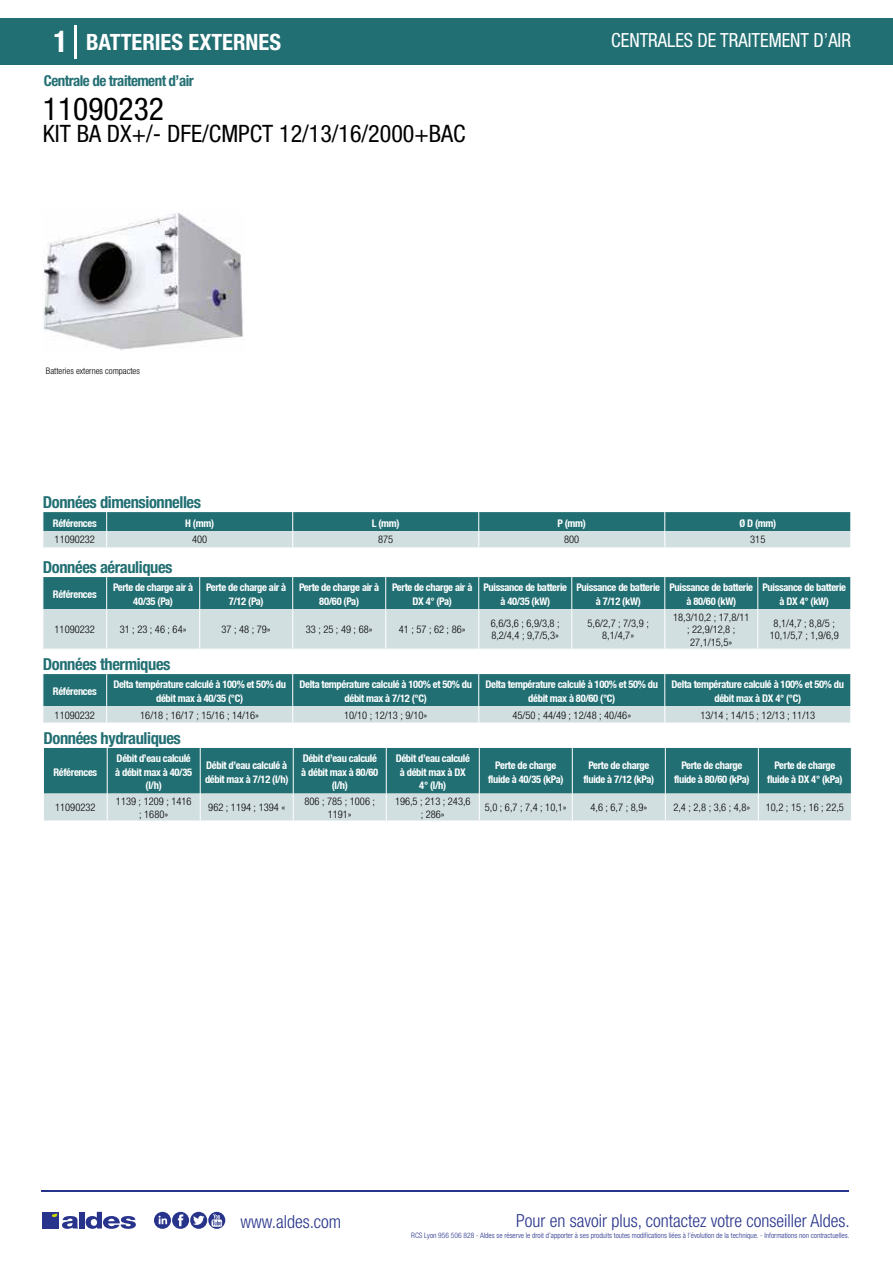
<style>
.page{position:relative;width:893px;height:1263px;background:#fff}
.page>*{position:absolute;margin:0;border:0;box-sizing:border-box;transform-origin:0 0}
.t1{font:condensed 31.5px "Helvetica Neue LT Std";color:#000}
.t2{font:condensed 24px "Helvetica Neue LT Std";color:#000}
.t3{font:700 condensed 22.5px "Helvetica Neue LT Std";color:#fff}
.t4{font:condensed 19.5px "Helvetica Neue LT Std";color:#fff;scale:.95 1}
.t5{font:300 condensed 18px "Helvetica Neue";color:#28348b}
.t6{font:700 condensed 16.5px "Helvetica Neue LT Std";letter-spacing:-.025em;color:#226f73}
.t7{font:700 condensed 15px "Helvetica Neue LT Std";letter-spacing:-.035em;color:#226f73}
.t8{font:700 condensed 10.5px/13.5px "Helvetica Neue";letter-spacing:-.03em;color:#fff;text-align:center}
.t9{font:300 condensed 10.5px/12.6px "Helvetica Neue";color:#000;text-align:center}
.t10{font:300 condensed 9px "Helvetica Neue";color:#000}
.t11{font:300 condensed 7.5px "Helvetica Neue";color:#28348b}
.s1{font-size:30px}
</style>
<div class="page">
<img style="left:43px;top:212px;width:201px;height:138px">
<div style="left:0;top:18px;width:893px;height:46px;background:#226f73"></div>
<hr style="left:74px;top:25px;width:2px;height:33px;background:#fff">
<svg style="left:43px;top:512px;width:808px;height:36px;background:#77a5a8"></svg>
<svg style="left:44px;top:577px;width:806px;height:72px;background:#84adb0"></svg>
<hr style="left:106px;top:577px;width:1px;height:32px;background:#fff">
<hr style="left:199px;top:577px;width:1px;height:32px;background:#fff">
<hr style="left:292px;top:577px;width:1px;height:32px;background:#fff">
<hr style="left:385px;top:577px;width:1px;height:32px;background:#fff">
<hr style="left:478px;top:577px;width:1px;height:32px;background:#fff">
<hr style="left:571px;top:577px;width:1px;height:32px;background:#fff">
<hr style="left:664px;top:577px;width:1px;height:32px;background:#fff">
<hr style="left:757px;top:577px;width:1px;height:32px;background:#fff">
<hr style="left:106px;top:609px;width:1px;height:40px;background:#fff">
<hr style="left:199px;top:609px;width:1px;height:40px;background:#fff">
<hr style="left:292px;top:609px;width:1px;height:40px;background:#fff">
<hr style="left:385px;top:609px;width:1px;height:40px;background:#fff">
<hr style="left:478px;top:609px;width:1px;height:40px;background:#fff">
<hr style="left:571px;top:609px;width:1px;height:40px;background:#fff">
<hr style="left:664px;top:609px;width:1px;height:40px;background:#fff">
<hr style="left:757px;top:609px;width:1px;height:40px;background:#fff">
<svg style="left:43px;top:674px;width:808px;height:49px;background:#60979a"></svg>
<svg style="left:43px;top:748px;width:809px;height:73px;background:#679b9e"></svg>
<hr style="left:41px;top:1190px;width:808px;height:1px;background:#28348b">
<svg style="left:154px;top:1212px;width:71px;height:17px"></svg>
<div style="left:42px;top:1212px;width:17px;height:16px;background:#28348b"></div>
<div style="left:79px;top:1212px;width:5px;height:16px;background:#28348b"></div>
<svg style="left:86px;top:1212px;width:50px;height:17px"></svg>
<svg style="left:52px;top:1213px;width:26px;height:16px"></svg>
<h3 class="t3" style="left:54px;top:28px;width:229px"><span class="s1">1</span> BATTERIES EXTERNES</h3>
<h3 class="t4" style="left:611px;top:29px;width:254px">CENTRALES DE TRAITEMENT D’AIR</h3>
<h3 class="t7" style="left:44px;top:71px;width:151px">Centrale de traitement d’air</h3>
<h1 class="t1" style="left:43px;top:91px;width:122px">11090232</h1>
<h2 class="t2" style="left:43px;top:120px;width:424px">KIT BA DX+/- DFE/CMPCT 12/13/16/2000+BAC</h2>
<p class="t10" style="left:46px;top:365px;width:96px">Batteries externes compactes</p>
<h3 class="t6" style="left:43px;top:492px;width:160px">Données dimensionnelles</h3>
<p class="t8" style="left:53px;top:516px;width:45px">Références</p>
<p class="t8" style="left:185px;top:516px;width:30px">H (mm)</p>
<p class="t8" style="left:372px;top:516px;width:29px">L (mm)</p>
<p class="t8" style="left:557px;top:516px;width:30px">P (mm)</p>
<p class="t8" style="left:739px;top:516px;width:38px">Ø D (mm)</p>
<p class="t9" style="left:55px;top:533px;width:42px">11090232</p>
<p class="t9" style="left:192px;top:533px;width:17px">400</p>
<p class="t9" style="left:378px;top:533px;width:17px">875</p>
<p class="t9" style="left:564px;top:533px;width:17px">800</p>
<p class="t9" style="left:750px;top:533px;width:17px">315</p>
<h3 class="t6" style="left:43px;top:557px;width:131px">Données aérauliques</h3>
<p class="t8" style="left:53px;top:587px;width:45px">Références</p>
<p class="t8" style="left:113px;top:581px;width:82px">Perte de charge air à<br>40/35 (Pa)</p>
<p class="t8" style="left:206px;top:581px;width:82px">Perte de charge air à<br>7/12 (Pa)</p>
<p class="t8" style="left:299px;top:581px;width:82px">Perte de charge air à<br>80/60 (Pa)</p>
<p class="t8" style="left:392px;top:581px;width:82px">Perte de charge air à<br>DX 4° (Pa)</p>
<p class="t8" style="left:483px;top:581px;width:85px">Puissance de batterie à 40/35 (kW)</p>
<p class="t8" style="left:576px;top:581px;width:85px">Puissance de batterie à 7/12 (kW)</p>
<p class="t8" style="left:669px;top:581px;width:85px">Puissance de batterie à 80/60 (kW)</p>
<p class="t8" style="left:762px;top:581px;width:85px">Puissance de batterie à DX 4° (kW)</p>
<p class="t9" style="left:55px;top:623px;width:42px">11090232</p>
<p class="t9" style="left:120px;top:623px;width:68px">31 ; 23 ; 46 ; 64»</p>
<p class="t9" style="left:222px;top:623px;width:51px">37 ; 48 ; 79»</p>
<p class="t9" style="left:306px;top:623px;width:68px">33 ; 25 ; 49 ; 68»</p>
<p class="t9" style="left:399px;top:623px;width:68px">41 ; 57 ; 62 ; 86»</p>
<p class="t9" style="left:491px;top:617px;width:70px;text-align:left">6,6/3,6 ; 6,9/3,8 ;<br>8,2/4,4 ; 9,7/5,3»</p>
<p class="t9" style="left:588px;top:617px;width:63px">5,6/2,7 ; 7/3,9 ;<br>8,1/4,7»</p>
<p class="t9" style="left:673px;top:610px;width:78px">18,3/10,2 ; 17,8/11 ; 22,9/12,8 ;<br>27,1/15,5»</p>
<p class="t9" style="left:770px;top:617px;width:70px">8,1/4,7 ; 8,8/5 ;<br>10,1/5,7 ; 1,9/6,9</p>
<h3 class="t6" style="left:43px;top:654px;width:129px">Données thermiques</h3>
<p class="t8" style="left:53px;top:684px;width:45px">Références</p>
<p class="t8" style="left:113px;top:678px;width:174px">Delta température calculé à 100% et 50% du débit max à 40/35 (°C)</p>
<p class="t8" style="left:299px;top:678px;width:174px">Delta température calculé à 100% et 50% du débit max à 7/12 (°C)</p>
<p class="t8" style="left:485px;top:678px;width:174px">Delta température calculé à 100% et 50% du débit max à 80/60 (°C)</p>
<p class="t8" style="left:671px;top:678px;width:174px">Delta température calculé à 100% et 50% du débit max à DX 4° (°C)</p>
<p class="t9" style="left:55px;top:708px;width:42px">11090232</p>
<p class="t9" style="left:140px;top:708px;width:120px">16/18 ; 16/17 ; 15/16 ; 14/16»</p>
<p class="t9" style="left:344px;top:708px;width:85px">10/10 ; 12/13 ; 9/10»</p>
<p class="t9" style="left:512px;top:708px;width:120px">45/50 ; 44/49 ; 12/48 ; 40/46»</p>
<p class="t9" style="left:700px;top:708px;width:116px">13/14 ; 14/15 ; 12/13 ; 11/13</p>
<h3 class="t6" style="left:43px;top:728px;width:139px">Données hydrauliques</h3>
<p class="t8" style="left:53px;top:765px;width:45px">Références</p>
<p class="t8" style="left:115px;top:752px;width:79px">Débit d’eau calculé à débit max à 40/35 (l/h)</p>
<p class="t8" style="left:205px;top:758px;width:85px;text-align:left">Débit d’eau calculé à débit max à 7/12 (l/h)</p>
<p class="t8" style="left:301px;top:752px;width:79px">Débit d’eau calculé à débit max à 80/60 (l/h)</p>
<p class="t8" style="left:396px;top:752px;width:76px">Débit d’eau calculé à débit max à DX<br>4° (l/h)</p>
<p class="t8" style="left:488px;top:758px;width:77px">Perte de charge fluide à 40/35 (kPa)</p>
<p class="t8" style="left:583px;top:758px;width:72px">Perte de charge fluide à 7/12 (kPa)</p>
<p class="t8" style="left:674px;top:758px;width:77px">Perte de charge fluide à 80/60 (kPa)</p>
<p class="t8" style="left:767px;top:758px;width:77px">Perte de charge fluide à DX 4° (kPa)</p>
<p class="t9" style="left:55px;top:801px;width:42px">11090232</p>
<p class="t9" style="left:116px;top:795px;width:77px">1139 ; 1209 ; 1416 ; 1680»</p>
<p class="t9" style="left:208px;top:801px;width:78px">962 ; 1194 ; 1394 «</p>
<p class="t9" style="left:304px;top:795px;width:72px">806 ; 785 ; 1006 ;<br>1191»</p>
<p class="t9" style="left:395px;top:795px;width:77px">196,5 ; 213 ; 243,6 ; 286»</p>
<p class="t9" style="left:485px;top:801px;width:84px">5,0 ; 6,7 ; 7,4 ; 10,1»</p>
<p class="t9" style="left:590px;top:801px;width:58px">4,6 ; 6,7 ; 8,9»</p>
<p class="t9" style="left:673px;top:801px;width:78px">2,4 ; 2,8 ; 3,6 ; 4,8»</p>
<p class="t9" style="left:766px;top:801px;width:80px">10,2 ; 15 ; 16 ; 22,5</p>
<h3 class="t5" style="left:240px;top:1211px;width:102px">www.aldes.com</h3>
<h3 class="t5" style="left:516px;top:1211px;width:335px">Pour en savoir plus, contactez votre conseiller Aldes.</h3>
<p class="t11" style="left:411px;top:1230px;width:440px">RCS Lyon 956 506 828 - Aldes se réserve le droit d’apporter à ses produits toutes modifications liées à l’évolution de la technique. - Informations non contractuelles.</p>
</div>
